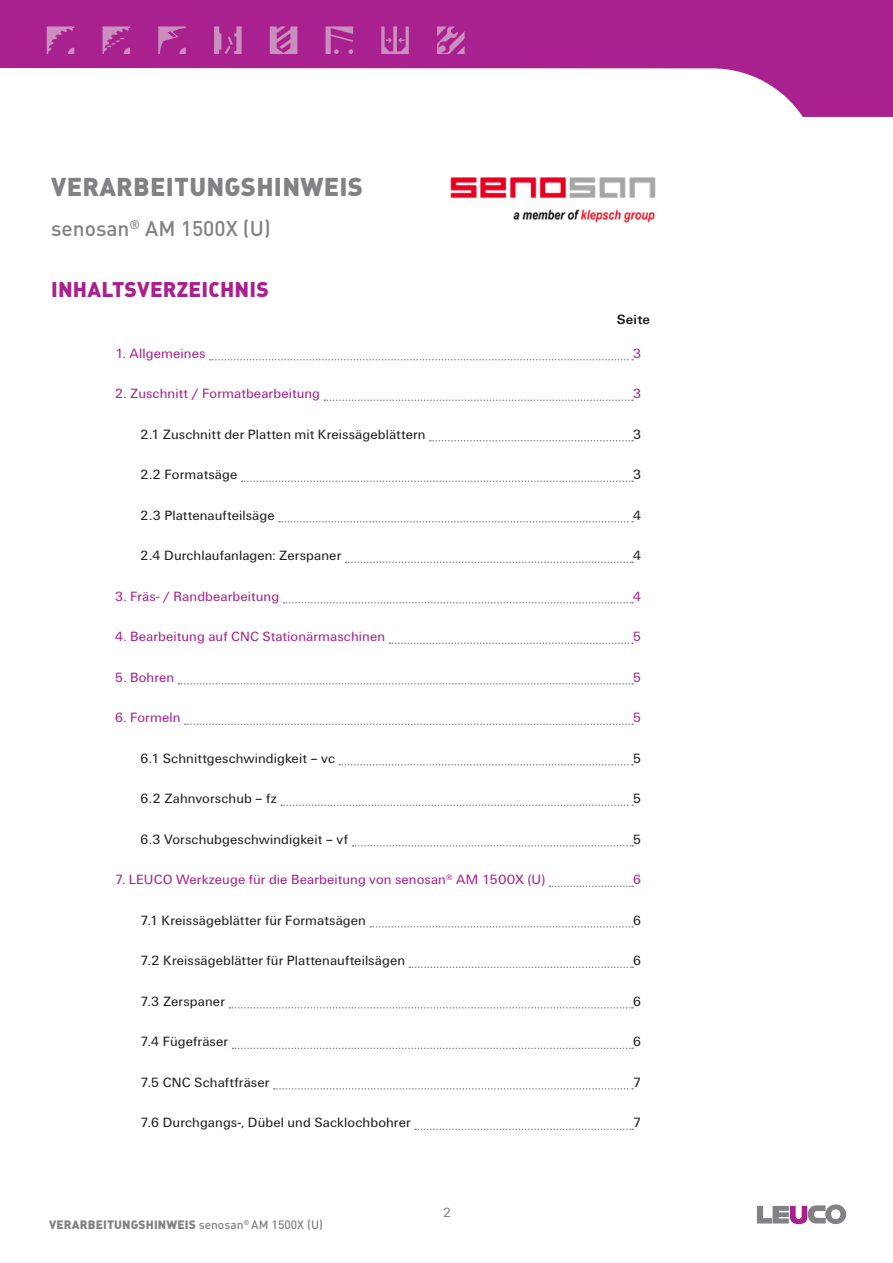
<style>
.page{position:relative;width:893px;height:1263px;background:#fff}
.page>*{position:absolute;margin:0;border:0;box-sizing:border-box;transform-origin:0 0}
.t1{font:900 25.5px "DIN Pro";letter-spacing:.01em;color:#808285}
.t2{font:500 21px "DIN Pro";color:#808285}
.t3{font:900 21px "DIN Pro";letter-spacing:.01em;color:#a9218e}
.t4{font:13.95px "LEUCO UN";letter-spacing:.01em;color:#231f20}
.t5{font:13.95px "LEUCO UN";letter-spacing:.01em;color:#a9218e}
.t6{font:700 13.95px "LEUCO UN";letter-spacing:.015em;color:#231f20}
.t7{font:13.95px "LEUCO UN";color:#808285}
.t8{font:900 12px "DIN Pro";letter-spacing:.01em;color:#808285}
.s1{font-weight:500}
</style>
<div class="page">
<svg style="left:0;top:0;width:893px;height:117px;fill:#a9218e"></svg>
<svg style="left:326px;top:26px;width:27px;height:28px"></svg>
<svg style="left:214px;top:26px;width:28px;height:28px"></svg>
<svg style="left:47px;top:26px;width:27px;height:28px"></svg>
<svg style="left:103px;top:26px;width:27px;height:28px"></svg>
<svg style="left:437px;top:26px;width:28px;height:28px"></svg>
<svg style="left:158px;top:26px;width:28px;height:28px"></svg>
<svg style="left:270px;top:26px;width:27px;height:28px"></svg>
<svg style="left:381px;top:26px;width:28px;height:28px"></svg>
<svg style="left:757px;top:1204px;width:89px;height:20px"></svg>
<svg style="left:210px;top:359px;width:423px;height:1px"></svg>
<svg style="left:324px;top:399px;width:309px;height:2px"></svg>
<svg style="left:430px;top:440px;width:203px;height:1px"></svg>
<svg style="left:242px;top:480px;width:391px;height:2px"></svg>
<svg style="left:279px;top:521px;width:354px;height:1px"></svg>
<svg style="left:346px;top:561px;width:287px;height:2px"></svg>
<svg style="left:284px;top:602px;width:349px;height:1px"></svg>
<svg style="left:389px;top:642px;width:244px;height:2px"></svg>
<svg style="left:179px;top:683px;width:454px;height:1px"></svg>
<svg style="left:185px;top:723px;width:448px;height:2px"></svg>
<svg style="left:339px;top:764px;width:294px;height:1px"></svg>
<svg style="left:281px;top:804px;width:352px;height:2px"></svg>
<svg style="left:352px;top:845px;width:281px;height:1px"></svg>
<svg style="left:549px;top:885px;width:84px;height:2px"></svg>
<svg style="left:370px;top:926px;width:263px;height:1px"></svg>
<svg style="left:409px;top:966px;width:224px;height:2px"></svg>
<svg style="left:229px;top:1007px;width:404px;height:1px"></svg>
<svg style="left:232px;top:1047px;width:401px;height:2px"></svg>
<svg style="left:274px;top:1088px;width:359px;height:1px"></svg>
<svg style="left:415px;top:1128px;width:218px;height:2px"></svg>
<img style="left:450px;top:177px;width:206px;height:46px">
<h1 class="t1" style="left:51px;top:169px;width:313px">VERARBEITUNGSHINWEIS</h1>
<h2 class="t2" style="left:51px;top:214px;width:221px">senosan<sup>®</sup> AM 1500X (U)</h2>
<h2 class="t3" style="left:51px;top:275px;width:219px">INHALTSVERZEICHNIS</h2>
<p class="t6" style="left:617px;top:312px;width:35px">Seite</p>
<p class="t5" style="left:115px;top:345px;width:92px">1. Allgemeines</p>
<p class="t5" style="left:633px;top:345px;width:10px">3</p>
<p class="t5" style="left:115px;top:386px;width:207px">2. Zuschnitt / Formatbearbeitung</p>
<p class="t5" style="left:633px;top:386px;width:10px">3</p>
<p class="t4" style="left:140px;top:426px;width:287px">2.1 Zuschnitt der Platten mit Kreissägeblättern</p>
<p class="t4" style="left:633px;top:426px;width:10px">3</p>
<p class="t4" style="left:140px;top:467px;width:99px">2.2 Formatsäge</p>
<p class="t4" style="left:633px;top:467px;width:10px">3</p>
<p class="t4" style="left:140px;top:507px;width:136px">2.3 Plattenaufteilsäge</p>
<p class="t4" style="left:633px;top:507px;width:10px">4</p>
<p class="t4" style="left:140px;top:548px;width:203px">2.4 Durchlaufanlagen: Zerspaner</p>
<p class="t4" style="left:633px;top:548px;width:10px">4</p>
<p class="t5" style="left:115px;top:588px;width:166px">3. Fräs- / Randbearbeitung</p>
<p class="t5" style="left:633px;top:588px;width:10px">4</p>
<p class="t5" style="left:115px;top:629px;width:272px">4. Bearbeitung auf CNC Stationärmaschinen</p>
<p class="t5" style="left:633px;top:629px;width:10px">5</p>
<p class="t5" style="left:115px;top:669px;width:61px">5. Bohren</p>
<p class="t5" style="left:633px;top:669px;width:10px">5</p>
<p class="t5" style="left:115px;top:710px;width:67px">6. Formeln</p>
<p class="t5" style="left:633px;top:710px;width:10px">5</p>
<p class="t4" style="left:140px;top:750px;width:196px">6.1 Schnittgeschwindigkeit – vc</p>
<p class="t4" style="left:633px;top:750px;width:10px">5</p>
<p class="t4" style="left:140px;top:791px;width:138px">6.2 Zahnvorschub – fz</p>
<p class="t4" style="left:633px;top:791px;width:10px">5</p>
<p class="t4" style="left:140px;top:831px;width:209px">6.3 Vorschubgeschwindigkeit – vf</p>
<p class="t4" style="left:633px;top:831px;width:10px">5</p>
<p class="t5" style="left:115px;top:872px;width:432px">7. LEUCO Werkzeuge für die Bearbeitung von senosan<sup>®</sup> AM 1500X (U)</p>
<p class="t5" style="left:633px;top:872px;width:10px">6</p>
<p class="t4" style="left:140px;top:912px;width:227px">7.1 Kreissägeblätter für Formatsägen</p>
<p class="t4" style="left:633px;top:912px;width:10px">6</p>
<p class="t4" style="left:140px;top:953px;width:266px">7.2 Kreissägeblätter für Plattenaufteilsägen</p>
<p class="t4" style="left:633px;top:953px;width:10px">6</p>
<p class="t4" style="left:140px;top:993px;width:86px">7.3 Zerspaner</p>
<p class="t4" style="left:633px;top:993px;width:10px">6</p>
<p class="t4" style="left:140px;top:1034px;width:89px">7.4 Fügefräser</p>
<p class="t4" style="left:633px;top:1034px;width:10px">6</p>
<p class="t4" style="left:140px;top:1074px;width:131px">7.5 CNC Schaftfräser</p>
<p class="t4" style="left:633px;top:1074px;width:10px">7</p>
<p class="t4" style="left:140px;top:1115px;width:272px">7.6 Durchgangs-, Dübel und Sacklochbohrer</p>
<p class="t4" style="left:633px;top:1115px;width:10px">7</p>
<p class="t8" style="left:49px;top:1216px;width:275px">VERARBEITUNGSHINWEIS <span class="s1">senosan</span><sup>®</sup> <span class="s1">AM 1500X (U)</span></p>
<p class="t7" style="left:443px;top:1204px;width:10px">2</p>
</div>
